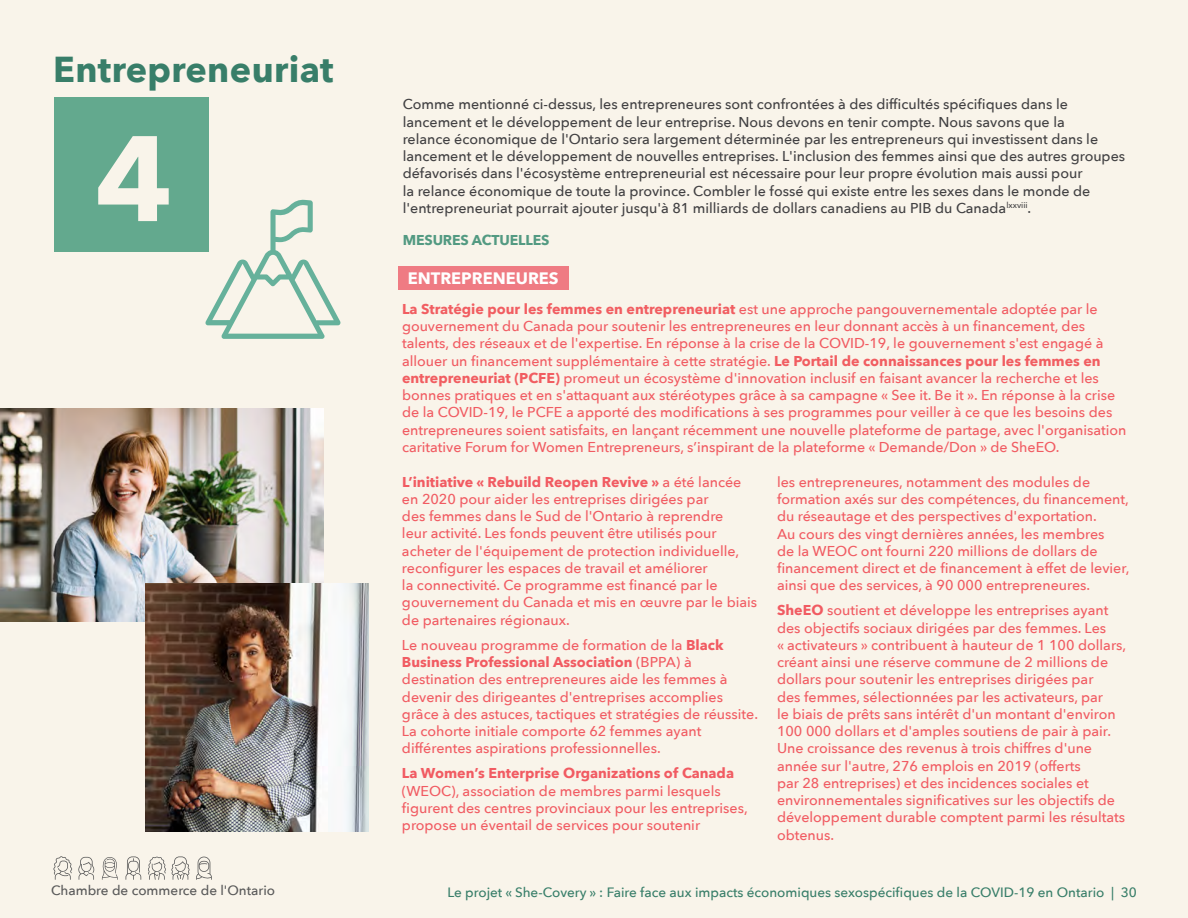
<style>
.page{position:relative;width:1188px;height:918px;background:#f9f4ea}
.page>*{position:absolute;margin:0;border:0;box-sizing:border-box;transform-origin:0 0}
.t1{font:700 120px "Avenir Next";color:#f9f4ea}
.t2{font:700 36px "Avenir Next";letter-spacing:.01em;color:#387e69}
.t3{font:700 16.5px "Avenir Next";color:#fff}
.t4{font:500 14.25px/17.2px "Avenir Next";color:#f15b62}
.t5{font:500 14.25px/17.2px "Avenir Next";color:#414042}
.t6{font:700 14.25px "Avenir Next";color:#f15b62}
.t7{font:700 14.25px "Avenir Next";letter-spacing:-.01em;color:#539a82}
.t8{font:500 13.5px "Avenir Next";color:#387e69}
.t9{font:500 13.5px "Avenir Next";color:#595959}
.s1{font-weight:700;color:#f15d61}
.s2{font-weight:700}
</style>
<div class="page">
<svg style="left:78px;top:857px;width:17px;height:23px"></svg>
<svg style="left:102px;top:857px;width:16px;height:23px"></svg>
<svg style="left:53px;top:856px;width:19px;height:24px"></svg>
<svg style="left:148px;top:856px;width:42px;height:24px"></svg>
<svg style="left:126px;top:856px;width:15px;height:24px"></svg>
<svg style="left:196px;top:857px;width:16px;height:23px"></svg>
<div style="left:54px;top:98px;width:155px;height:154px;background:#63a98e"></div>
<div style="left:399px;top:266px;width:170px;height:24px;background:#ef7b83"></div>
<img style="left:0;top:409px;width:323px;height:212px">
<img style="left:146px;top:584px;width:222px;height:248px">
<svg style="left:205px;top:199px;width:136px;height:140px"></svg>
<h2 class="t2" style="left:53px;top:38px;width:282px">Entrepreneuriat</h2>
<h1 class="t1" style="left:95px;top:75px;width:79px">4</h1>
<p class="t5" style="left:403px;top:95px;width:724px">Comme mentionné ci-dessus, les entrepreneures sont confrontées à des difficultés spécifiques dans le lancement et le développement de leur entreprise. Nous devons en tenir compte. Nous savons que la<br>relance économique de l'Ontario sera largement déterminée par les entrepreneurs qui investissent dans le lancement et le développement de nouvelles entreprises. L'inclusion des femmes ainsi que des autres groupes défavorisés dans l'écosystème entrepreneurial est nécessaire pour leur propre évolution mais aussi pour<br>la relance économique de toute la province. Combler le fossé qui existe entre les sexes dans le monde de l'entrepreneuriat pourrait ajouter jusqu'à 81 milliards de dollars canadiens au PIB du Canada<sup>lxxviii</sup>.</p>
<p class="t7" style="left:403px;top:227px;width:148px">MESURES ACTUELLES</p>
<p class="t3" style="left:408px;top:264px;width:153px">ENTREPRENEURES</p>
<p class="t4" style="left:402px;top:300px;width:726px"><span class="s1">La Stratégie pour les femmes en entrepreneuriat</span> est une approche pangouvernementale adoptée par le gouvernement du Canada pour soutenir les entrepreneures en leur donnant accès à un financement, des talents, des réseaux et de l'expertise. En réponse à la crise de la COVID-19, le gouvernement s'est engagé à allouer un financement supplémentaire à cette stratégie. <span class="s1">Le Portail de connaissances pour les femmes en entrepreneuriat (PCFE)</span> promeut un écosystème d'innovation inclusif en faisant avancer la recherche et les bonnes pratiques et en s'attaquant aux stéréotypes grâce à sa campagne « See it. Be it ». En réponse à la crise de la COVID-19, le PCFE a apporté des modifications à ses programmes pour veiller à ce que les besoins des entrepreneures soient satisfaits, en lançant récemment une nouvelle plateforme de partage, avec l'organisation caritative Forum for Women Entrepreneurs, s’inspirant de la plateforme « Demande/Don » de SheEO.</p>
<p class="t4" style="left:402px;top:473px;width:357px"><span class="s2">L’initiative « Rebuild Reopen Revive »</span> a été lancée en 2020 pour aider les entreprises dirigées par<br>des femmes dans le Sud de l'Ontario à reprendre<br>leur activité. Les fonds peuvent être utilisés pour acheter de l'équipement de protection individuelle, reconfigurer les espaces de travail et améliorer<br>la connectivité. Ce programme est financé par le gouvernement du Canada et mis en œuvre par le biais de partenaires régionaux.</p>
<p class="t4" style="left:402px;top:636px;width:358px">Le nouveau programme de formation de la <span class="s2">Black Business Professional Association</span> (BPPA) à destination des entrepreneures aide les femmes à devenir des dirigeantes d'entreprises accomplies grâce à des astuces, tactiques et stratégies de réussite.<br>La cohorte initiale comporte 62 femmes ayant différentes aspirations professionnelles.</p>
<p class="t6" style="left:402px;top:761px;width:334px">La Women’s Enterprise Organizations of Canada</p>
<p class="t4" style="left:402px;top:781px;width:347px">(WEOC), association de membres parmi lesquels figurent des centres provinciaux pour les entreprises, propose un éventail de services pour soutenir</p>
<p class="t4" style="left:777px;top:473px;width:354px">les entrepreneures, notamment des modules de formation axés sur des compétences, du financement, du réseautage et des perspectives d'exportation.<br>Au cours des vingt dernières années, les membres<br>de la WEOC ont fourni 220 millions de dollars de financement direct et de financement à effet de levier, ainsi que des services, à 90 000 entrepreneures.</p>
<p class="t4" style="left:777px;top:601px;width:351px"><span class="s2">SheEO</span> soutient et développe les entreprises ayant des objectifs sociaux dirigées par des femmes. Les<br>« activateurs » contribuent à hauteur de 1 100 dollars, créant ainsi une réserve commune de 2 millions de dollars pour soutenir les entreprises dirigées par<br>des femmes, sélectionnées par les activateurs, par<br>le biais de prêts sans intérêt d'un montant d'environ 100 000 dollars et d'amples soutiens de pair à pair.<br>Une croissance des revenus à trois chiffres d'une année sur l'autre, 276 emplois en 2019 (offerts<br>par 28 entreprises) et des incidences sociales et environnementales significatives sur les objectifs de développement durable comptent parmi les résultats obtenus.</p>
<p class="t9" style="left:51px;top:879px;width:226px">Chambre de commerce de l'Ontario</p>
<p class="t8" style="left:448px;top:881px;width:691px">Le projet « She-Covery » : Faire face aux impacts économiques sexospécifiques de la COVID-19 en Ontario | 30</p>
</div>
